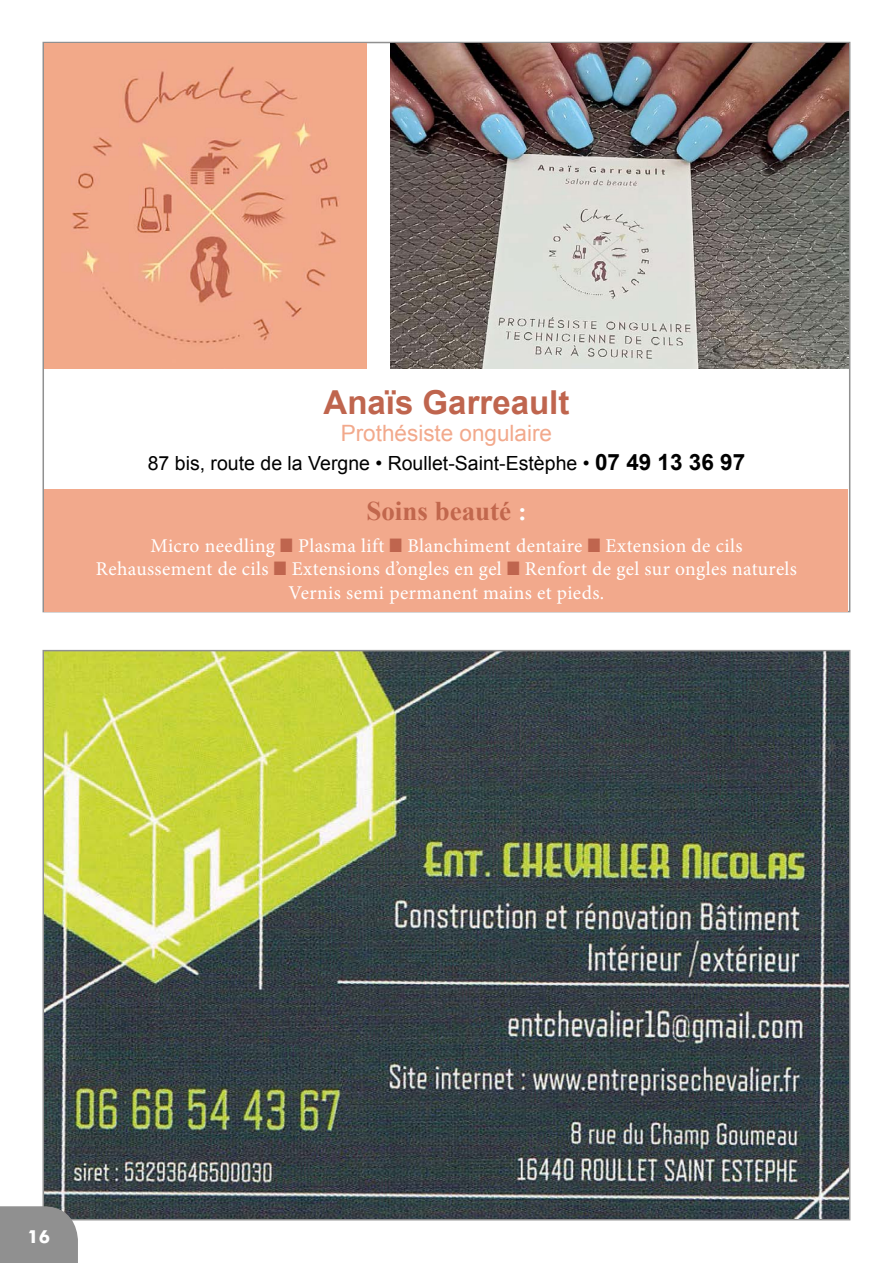
<style>
.page{position:relative;width:893px;height:1263px;background:#fff}
.page>*{position:absolute;margin:0;border:0;box-sizing:border-box;transform-origin:0 0}
.t1{font:700 33px "Arial";color:#bf654e}
.t2{font:700 27px "Times New Roman";color:#c1674d}
.t3{font:22.5px "Arial";color:#f2a98c}
.t4{font:19.5px/23.4px "Minion Pro";letter-spacing:.02em;color:#fff;text-align:center}
.t5{font:19.5px "Arial";color:#000}
.t6{font:700 18px "Futura BT";color:#fff}
.s1{font-weight:700;font-size:22.5px}
.s2{font-size:25.5px;color:#fff}
.s3{color:#bf654e}
</style>
<div class="page">
<div style="left:43px;top:42px;width:807px;height:570px;background:#fff;border:2px solid #909090"></div>
<img style="left:46px;top:653px;width:801px;height:564px">
<div style="left:0;top:1206px;width:78px;height:57px;background:#909090"></div>
<div style="left:45px;top:489px;width:803px;height:122px;background:#f2a98c"></div>
<img style="left:44px;top:44px;width:322px;height:324px">
<img style="left:391px;top:44px;width:458px;height:324px">
<h1 class="t1" style="left:324px;top:380px;width:247px">Anaïs Garreault</h1>
<p class="t3" style="left:341px;top:418px;width:213px">Prothésiste ongulaire</p>
<p class="t5" style="left:148px;top:450px;width:599px">87 bis, route de la Vergne • Roullet-Saint-Estèphe • <span class="s1">07 49 13 36 97</span></p>
<h2 class="t2" style="left:366px;top:492px;width:162px">Soins beauté <span class="s2">:</span></h2>
<p class="t4" style="left:96px;top:534px;width:702px">Micro needling <span class="s3">■</span> Plasma lift <span class="s3">■</span> Blanchiment dentaire <span class="s3">■</span> Extension de cils<br>Rehaussement de cils <span class="s3">■</span> Extensions d’ongles en gel <span class="s3">■</span> Renfort de gel sur ongles naturels<br>Vernis semi permanent mains et pieds.</p>
<p class="t6" style="left:28px;top:1226px;width:24px">16</p>
</div>
